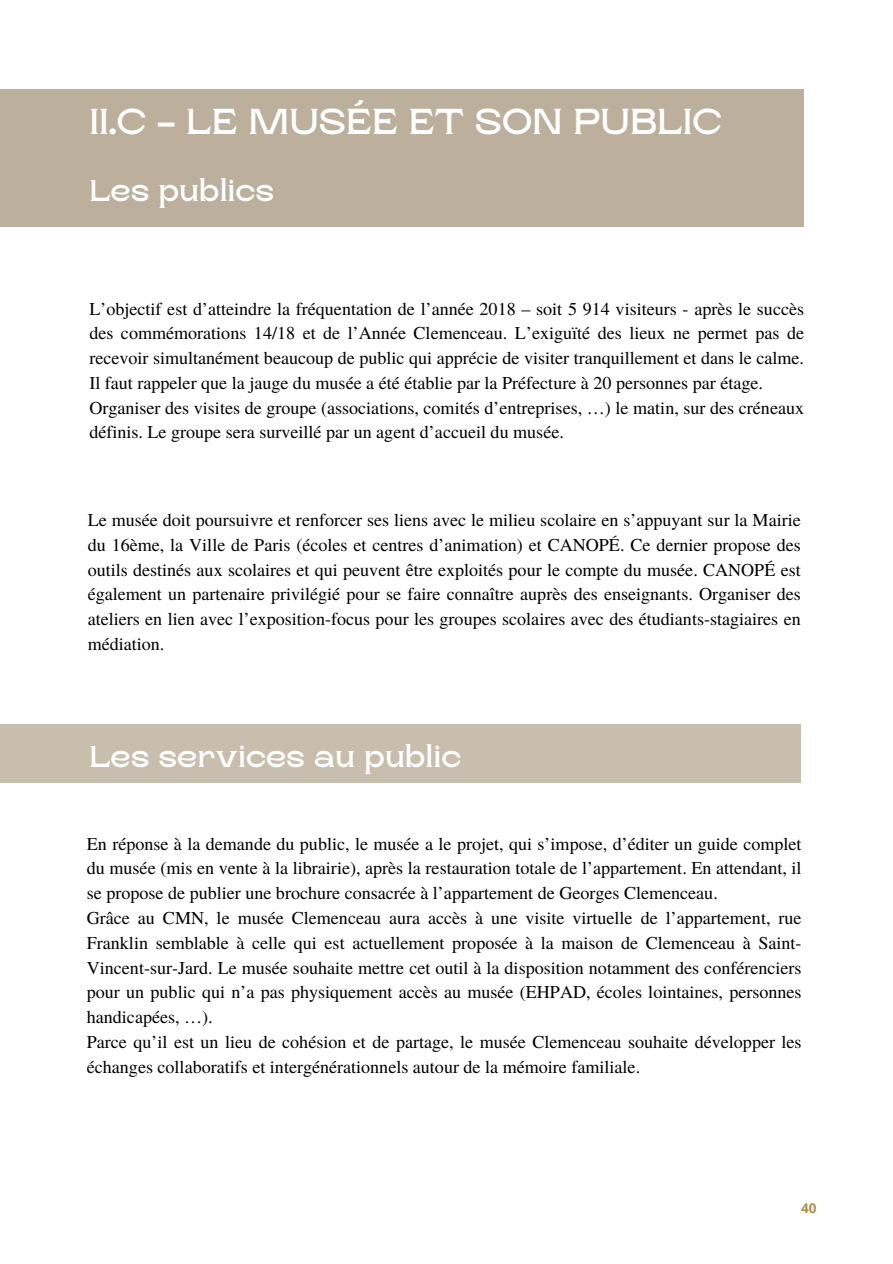
<style>
.page{position:relative;width:893px;height:1264px;background:#fff}
.page>*{position:absolute;margin:0;border:0;box-sizing:border-box;transform-origin:0 0}
.t1{font:700 36px "Rasputin";color:#fff}
.t2{font:700 30px "Rasputin";color:#fff}
.t3{font:18px/24.8px "Te X Gyre Termes";color:#000}
.t4{font:700 13.5px "Open Sans";color:#ae8d47}
</style>
<div class="page">
<div style="left:0;top:89px;width:803px;height:138px;background:#bcb09d"></div>
<div style="left:0;top:724px;width:800px;height:59px;background:#c8beae"></div>
<h1 class="t1" style="left:89px;top:102px;width:634px">II.C - LE MUSÉE ET SON PUBLIC</h1>
<h2 class="t2" style="left:89px;top:174px;width:186px">Les publics</h2>
<p class="t3" style="left:89px;top:295px;width:716px">L’objectif est d’atteindre la fréquentation de l’année 2018 – soit 5 914 visiteurs - après le succès des commémorations 14/18 et de l’Année Clemenceau. L’exiguïté des lieux ne permet pas de recevoir simultanément beaucoup de public qui apprécie de visiter tranquillement et dans le calme.<br>Il faut rappeler que la jauge du musée a été établie par la Préfecture à 20 personnes par étage.<br>Organiser des visites de groupe (associations, comités d’entreprises, …) le matin, sur des créneaux définis. Le groupe sera surveillé par un agent d’accueil du musée.</p>
<p class="t3" style="left:88px;top:506px;width:714px;text-align:justify">Le musée doit poursuivre et renforcer ses liens avec le milieu scolaire en s’appuyant sur la Mairie du 16ème, la Ville de Paris (écoles et centres d’animation) et CANOPÉ. Ce dernier propose des outils destinés aux scolaires et qui peuvent être exploités pour le compte du musée. CANOPÉ est également un partenaire privilégié pour se faire connaître auprès des enseignants. Organiser des ateliers en lien avec l’exposition-focus pour les groupes scolaires avec des étudiants-stagiaires en médiation.</p>
<h2 class="t2" style="left:89px;top:739px;width:373px">Les services au public</h2>
<p class="t3" style="left:87px;top:830px;width:716px">En réponse à la demande du public, le musée a le projet, qui s’impose, d’éditer un guide complet du musée (mis en vente à la librairie), après la restauration totale de l’appartement. En attendant, il se propose de publier une brochure consacrée à l’appartement de Georges Clemenceau.<br>Grâce au CMN, le musée Clemenceau aura accès à une visite virtuelle de l’appartement, rue Franklin semblable à celle qui est actuellement proposée à la maison de Clemenceau à Saint-Vincent-sur-Jard. Le musée souhaite mettre cet outil à la disposition notamment des conférenciers pour un public qui n’a pas physiquement accès au musée (EHPAD, écoles lointaines, personnes handicapées, …).<br>Parce qu’il est un lieu de cohésion et de partage, le musée Clemenceau souhaite développer les échanges collaboratifs et intergénérationnels autour de la mémoire familiale.</p>
<p class="t4" style="left:801px;top:1198px;width:17px">40</p>
</div>
